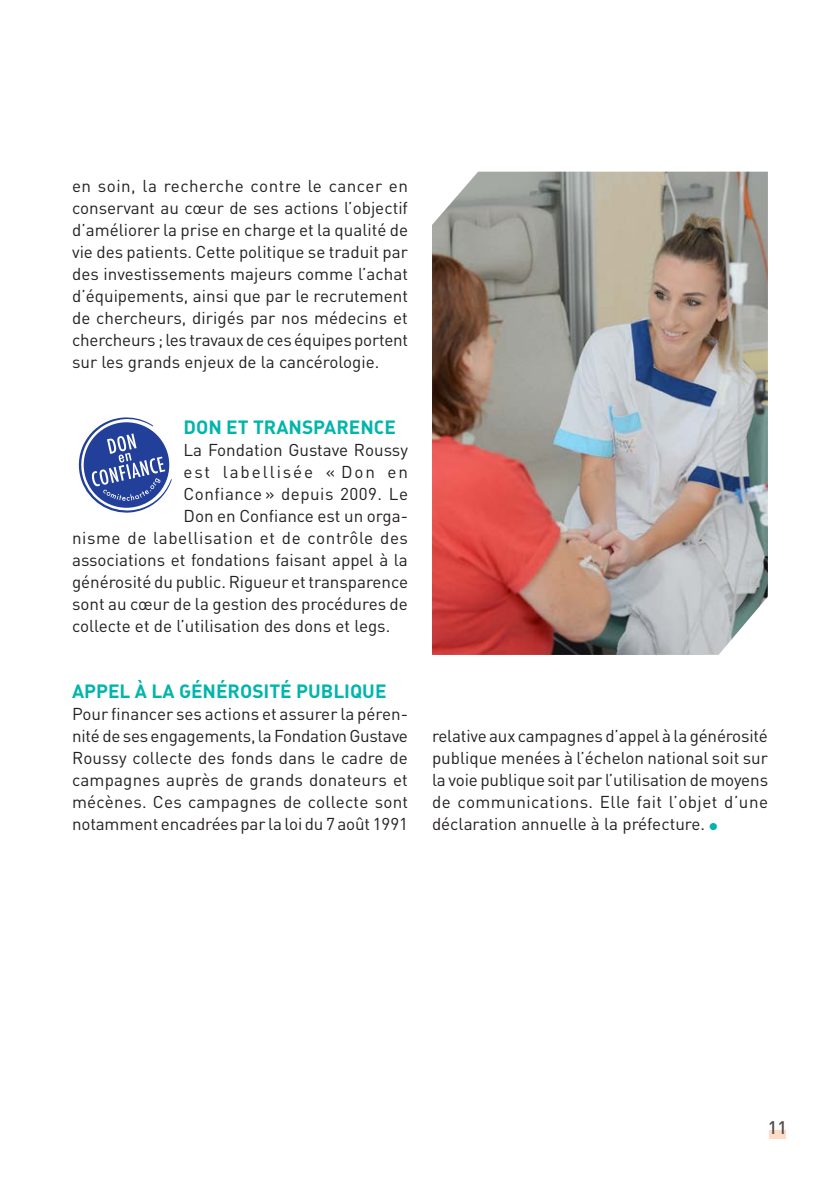
<style>
.page{position:relative;width:840px;height:1191px;background:#fff}
.page>*{position:absolute;margin:0;border:0;box-sizing:border-box;transform-origin:0 0}
.t1{font:700 19px "DIN";color:#00b5ac}
.Numéro_de_page___Ali{font:500 18px "DIN";color:#534a47}
.t2{font:17px/22px "DIN";color:#231f20;text-align:justify}
.t3{font:17px "DIN";letter-spacing:.035em;color:#231f20}
.t4{font:17px "DIN";letter-spacing:.03em;color:#231f20}
.t5{font:17px "DIN";letter-spacing:.11em;color:#231f20}
.s1{color:#00b5ac}
</style>
<div class="page">
<div style="left:769px;top:1130px;width:16px;height:9px;background:#fddbc5"></div>
<svg style="left:78px;top:417px;width:94px;height:96px"></svg>
<img style="left:432px;top:172px;width:335px;height:483px">
<p class="t2" style="left:72px;top:175px;width:337px">en soin, la recherche contre le cancer en conservant au cœur de ses actions l’objectif d’améliorer la prise en charge et la qualité de vie des patients. Cette politique se traduit par des investissements majeurs comme l’achat d’équipements, ainsi que par le recrutement de chercheurs, dirigés par nos médecins et chercheurs ; les travaux de ces équipes portent sur les grands enjeux de la cancérologie.</p>
<p class="t1" style="left:183px;top:415px;width:214px">DON ET TRANSPARENCE</p>
<p class="t2" style="left:183px;top:439px;width:226px">La Fondation Gustave Roussy</p>
<p class="t5" style="left:183px;top:461px;width:226px">est labellisée « Don en</p>
<p class="t4" style="left:183px;top:483px;width:226px">Confiance » depuis 2009. Le</p>
<p class="t2" style="left:183px;top:505px;width:226px">Don en Confiance est un orga-</p>
<p class="t3" style="left:72px;top:527px;width:337px">nisme de labellisation et de contrôle des</p>
<p class="t2" style="left:72px;top:549px;width:337px">associations et fondations faisant appel à la</p>
<p class="t2" style="left:72px;top:571px;width:337px">générosité du public. Rigueur et transparence</p>
<p class="t2" style="left:72px;top:593px;width:337px">sont au cœur de la gestion des procédures de</p>
<p class="t2" style="left:72px;top:615px;width:319px">collecte et de l’utilisation des dons et legs.</p>
<p class="t1" style="left:72px;top:679px;width:316px">APPEL À LA GÉNÉROSITÉ PUBLIQUE</p>
<p class="t2" style="left:72px;top:703px;width:337px">Pour financer ses actions et assurer la péren&shy;nité de ses engagements, la Fondation Gustave Roussy collecte des fonds dans le cadre de campagnes auprès de grands donateurs et mécènes. Ces campagnes de collecte sont notamment encadrées par la loi du 7 août 1991</p>
<p class="t2" style="left:432px;top:725px;width:337px">relative aux campagnes d’appel à la générosité publique menées à l’échelon national soit sur la voie publique soit par l’utilisation de moyens de communications. Elle fait l’objet d’une déclaration annuelle à la préfecture. <span class="s1">●</span></p>
<p class="Numéro_de_page___Ali" style="left:767px;top:1115px;width:21px">11</p>
</div>
